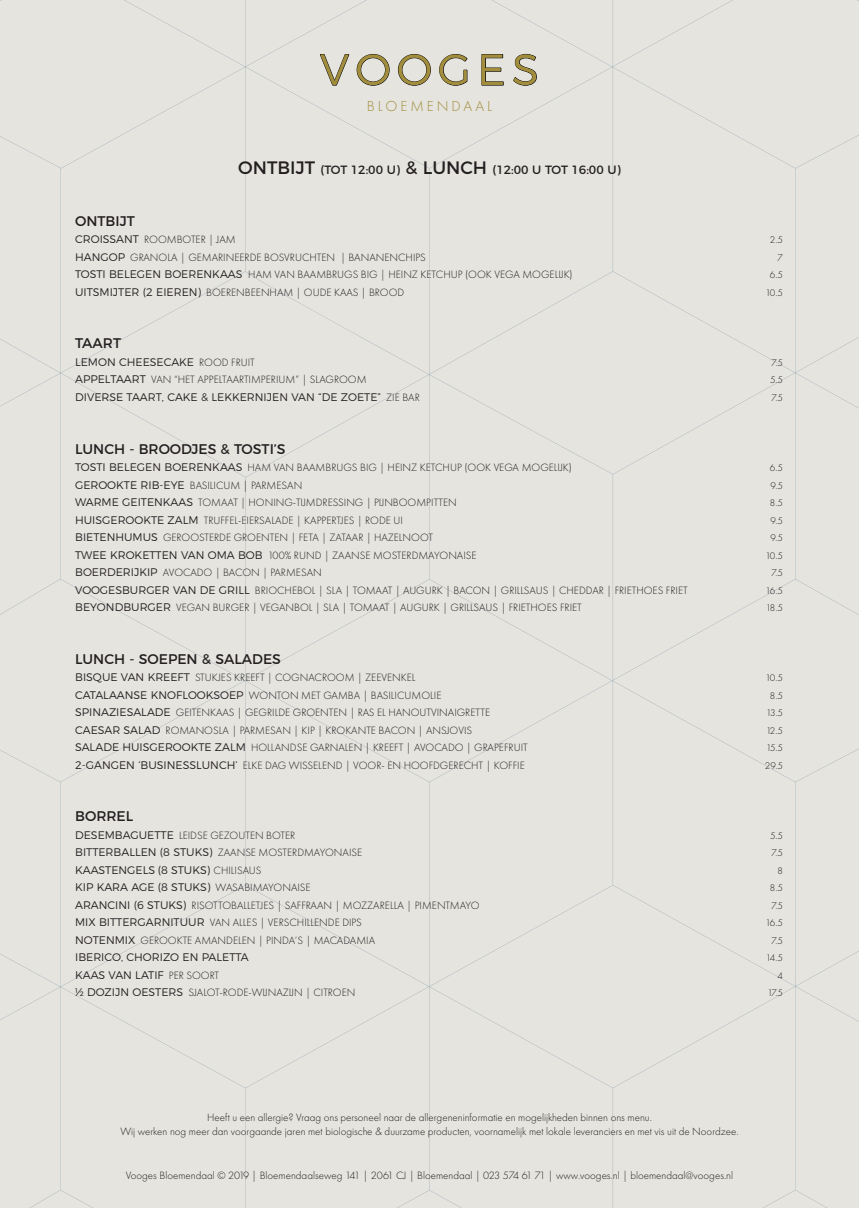
<style>
.page{position:relative;width:859px;height:1208px;background:#e5e4df}
.page>*{position:absolute;margin:0;border:0;box-sizing:border-box;transform-origin:0 0}
.t1{font:300 43.6px "Montserrat";letter-spacing:.145em;color:#a28d3c}
.t2{font:300 15px "Futura PT";letter-spacing:.2em;color:#a28d3c}
.t3{font:14px "Montserrat";color:#231f20}
.t4{font:12px "Montserrat";color:#231f20}
.t5{font:300 11px/14px "Futura PT";color:#231f20;text-align:center}
.t6{font:300 11px "Montserrat";color:#231f20}
.t7{font:300 10px "Futura PT";letter-spacing:-.12em;color:#231f20}
.s1{font-size:18px}
.s2{font-family:"Montserrat"}
.s3{font-family:"Futura PT"}
</style>
<div class="page">
<svg style="left:319px;top:53px;width:31px;height:33px"></svg>
<svg style="left:356px;top:53px;width:34px;height:33px"></svg>
<svg style="left:397px;top:53px;width:34px;height:33px"></svg>
<svg style="left:439px;top:53px;width:29px;height:33px"></svg>
<svg style="left:481px;top:54px;width:23px;height:32px"></svg>
<svg style="left:512px;top:53px;width:25px;height:33px"></svg>
<h1 class="t1" style="left:320px;top:35px;width:220px">VOOGES</h1>
<h2 class="t2" style="left:367px;top:98px;width:127px">BLOEMENDAAL</h2>
<p class="t4" style="left:238px;top:160px;width:384px"><span class="s1">ONTBIJT</span> (TOT 12:00 U) <span class="s1">&amp; LUNCH</span> (12:00 U TOT 16:00 U)</p>
<p class="t3" style="left:75px;top:210px;width:61px">ONTBIJT</p>
<p class="t5" style="left:75px;top:233px;width:162px"><span class="s2">CROISSANT</span> ROOMBOTER | JAM</p>
<p class="t7" style="left:770px;top:234px;width:14px">2.5</p>
<p class="t5" style="left:75px;top:250px;width:352px"><span class="s2">HANGOP</span> GRANOLA | GEMARINEERDE BOSVRUCHTEN | BANANENCHIPS</p>
<p class="t7" style="left:777px;top:252px;width:7px">7</p>
<p class="t5" style="left:75px;top:268px;width:499px"><span class="s2">TOSTI BELEGEN BOERENKAAS</span> HAM VAN BAAMBRUGS BIG | HEINZ KETCHUP (OOK VEGA MOGELIJK)</p>
<p class="t7" style="left:770px;top:269px;width:14px">6.5</p>
<p class="t5" style="left:75px;top:285px;width:331px"><span class="s2">UITSMIJTER (2 EIEREN)</span> BOERENBEENHAM | OUDE KAAS | BROOD</p>
<p class="t7" style="left:765px;top:287px;width:19px">10.5</p>
<p class="t3" style="left:75px;top:332px;width:48px">TAART</p>
<p class="t6" style="left:75px;top:353px;width:181px">LEMON CHEESECAKE <span class="s3">ROOD FRUIT</span></p>
<p class="t7" style="left:771px;top:357px;width:13px">7.5</p>
<p class="t5" style="left:75px;top:373px;width:293px"><span class="s2">APPELTAART</span> VAN “HET APPELTAARTIMPERIUM” | SLAGROOM</p>
<p class="t7" style="left:770px;top:374px;width:14px">5.5</p>
<p class="t6" style="left:75px;top:388px;width:346px">DIVERSE TAART, CAKE &amp; LEKKERNIJEN VAN “DE ZOETE” <span class="s3">ZIE BAR</span></p>
<p class="t7" style="left:771px;top:392px;width:13px">7.5</p>
<p class="t3" style="left:75px;top:437px;width:212px">LUNCH - BROODJES &amp; TOSTI’S</p>
<p class="t5" style="left:75px;top:460px;width:498px"><span class="s2">TOSTI BELEGEN BOERENKAAS</span> HAM VAN BAAMBRUGS BIG | HEINZ KETCHUP (OOK VEGA MOGELIJK)</p>
<p class="t7" style="left:770px;top:462px;width:14px">6.5</p>
<p class="t5" style="left:75px;top:478px;width:229px"><span class="s2">GEROOKTE RIB-EYE</span> BASILICUM | PARMESAN</p>
<p class="t7" style="left:770px;top:479px;width:14px">9.5</p>
<p class="t5" style="left:75px;top:495px;width:383px"><span class="s2">WARME GEITENKAAS</span> TOMAAT | HONING-TIJMDRESSING | PIJNBOOMPITTEN</p>
<p class="t7" style="left:770px;top:497px;width:14px">8.5</p>
<p class="t5" style="left:75px;top:513px;width:329px"><span class="s2">HUISGEROOKTE ZALM</span> TRUFFEL-EIERSALADE | KAPPERTJES | RODE UI</p>
<p class="t7" style="left:770px;top:514px;width:14px">9.5</p>
<p class="t5" style="left:75px;top:530px;width:359px"><span class="s2">BIETENHUMUS</span> GEROOSTERDE GROENTEN | FETA | ZATAAR | HAZELNOOT</p>
<p class="t7" style="left:770px;top:532px;width:14px">9.5</p>
<p class="t5" style="left:75px;top:548px;width:403px"><span class="s2">TWEE KROKETTEN VAN OMA BOB</span> 100% RUND | ZAANSE MOSTERDMAYONAISE</p>
<p class="t7" style="left:765px;top:549px;width:19px">10.5</p>
<p class="t5" style="left:75px;top:565px;width:248px"><span class="s2">BOERDERIJKIP</span> AVOCADO | BACON | PARMESAN</p>
<p class="t7" style="left:771px;top:567px;width:13px">7.5</p>
<p class="t5" style="left:75px;top:583px;width:614px"><span class="s2">VOOGESBURGER VAN DE GRILL</span> BRIOCHEBOL | SLA | TOMAAT | AUGURK | BACON | GRILLSAUS | CHEDDAR | FRIETHOES FRIET</p>
<p class="t7" style="left:766px;top:584px;width:19px">16.5</p>
<p class="t5" style="left:75px;top:600px;width:508px"><span class="s2">BEYONDBURGER</span> VEGAN BURGER | VEGANBOL | SLA | TOMAAT | AUGURK | GRILLSAUS | FRIETHOES FRIET</p>
<p class="t7" style="left:766px;top:602px;width:19px">18.5</p>
<p class="t3" style="left:75px;top:647px;width:207px">LUNCH - SOEPEN &amp; SALADES</p>
<p class="t5" style="left:75px;top:670px;width:342px"><span class="s2">BISQUE VAN KREEFT</span> STUKJES KREEFT | COGNACROOM | ZEEVENKEL</p>
<p class="t7" style="left:765px;top:672px;width:19px">10.5</p>
<p class="t5" style="left:75px;top:688px;width:368px"><span class="s2">CATALAANSE KNOFLOOKSOEP</span> WONTON MET GAMBA | BASILICUMOLIE</p>
<p class="t7" style="left:770px;top:689px;width:14px">8.5</p>
<p class="t5" style="left:75px;top:705px;width:417px"><span class="s2">SPINAZIESALADE</span> GEITENKAAS | GEGRILDE GROENTEN | RAS EL HANOUTVINAIGRETTE</p>
<p class="t7" style="left:766px;top:707px;width:18px">13.5</p>
<p class="t5" style="left:75px;top:723px;width:398px"><span class="s2">CAESAR SALAD</span> ROMANOSLA | PARMESAN | KIP | KROKANTE BACON | ANSJOVIS</p>
<p class="t7" style="left:766px;top:724px;width:18px">12.5</p>
<p class="t5" style="left:75px;top:740px;width:454px"><span class="s2">SALADE HUISGEROOKTE ZALM</span> HOLLANDSE GARNALEN | KREEFT | AVOCADO | GRAPEFRUIT</p>
<p class="t7" style="left:766px;top:742px;width:18px">15.5</p>
<p class="t5" style="left:75px;top:758px;width:451px"><span class="s2">2-GANGEN ‘BUSINESSLUNCH’</span> ELKE DAG WISSELEND | VOOR- EN HOOFDGERECHT | KOFFIE</p>
<p class="t7" style="left:765px;top:759px;width:20px">29.5</p>
<p class="t3" style="left:75px;top:805px;width:60px">BORREL</p>
<p class="t5" style="left:75px;top:828px;width:222px"><span class="s2">DESEMBAGUETTE</span> LEIDSE GEZOUTEN BOTER</p>
<p class="t7" style="left:770px;top:829px;width:14px">5.5</p>
<p class="t5" style="left:75px;top:845px;width:289px"><span class="s2">BITTERBALLEN (8 STUKS)</span> ZAANSE MOSTERDMAYONAISE</p>
<p class="t7" style="left:771px;top:847px;width:13px">7.5</p>
<p class="t6" style="left:75px;top:861px;width:188px">KAASTENGELS (8 STUKS) <span class="s3">CHILISAUS</span></p>
<p class="t7" style="left:777px;top:864px;width:7px">8</p>
<p class="t6" style="left:75px;top:878px;width:237px">KIP KARA AGE (8 STUKS) <span class="s3">WASABIMAYONAISE</span></p>
<p class="t7" style="left:770px;top:882px;width:14px">8.5</p>
<p class="t5" style="left:75px;top:898px;width:406px"><span class="s2">ARANCINI (6 STUKS)</span> RISOTTOBALLETJES | SAFFRAAN | MOZZARELLA | PIMENTMAYO</p>
<p class="t7" style="left:771px;top:899px;width:13px">7.5</p>
<p class="t5" style="left:75px;top:915px;width:288px"><span class="s2">MIX BITTERGARNITUUR</span> VAN ALLES | VERSCHILLENDE DIPS</p>
<p class="t7" style="left:766px;top:917px;width:19px">16.5</p>
<p class="t5" style="left:75px;top:933px;width:302px"><span class="s2">NOTENMIX</span> GEROOKTE AMANDELEN | PINDA’S | MACADAMIA</p>
<p class="t7" style="left:771px;top:934px;width:13px">7.5</p>
<p class="t6" style="left:75px;top:948px;width:175px">IBERICO, CHORIZO EN PALETTA</p>
<p class="t7" style="left:766px;top:952px;width:19px">14.5</p>
<p class="t6" style="left:75px;top:966px;width:146px">KAAS VAN LATIF <span class="s3">PER SOORT</span></p>
<p class="t7" style="left:777px;top:969px;width:7px">4</p>
<p class="t5" style="left:75px;top:985px;width:282px"><span class="s2">½ DOZIJN OESTERS</span> SJALOT-RODE-WIJNAZIJN | CITROEN</p>
<p class="t7" style="left:767px;top:987px;width:17px">17.5</p>
<p class="t5" style="left:120px;top:1110px;width:620px">Heeft u een allergie? Vraag ons personeel naar de allergeneninformatie en mogelijkheden binnen ons menu.<br>Wij werken nog meer dan voorgaande jaren met biologische &amp; duurzame producten, voornamelijk met lokale leveranciers en met vis uit de Noordzee.</p>
<p class="t5" style="left:126px;top:1168px;width:609px">Vooges Bloemendaal © 2019 | Bloemendaalseweg 141 | 2061 CJ | Bloemendaal | 023 574 61 71 | www.vooges.nl | bloemendaal@vooges.nl</p>
</div>
